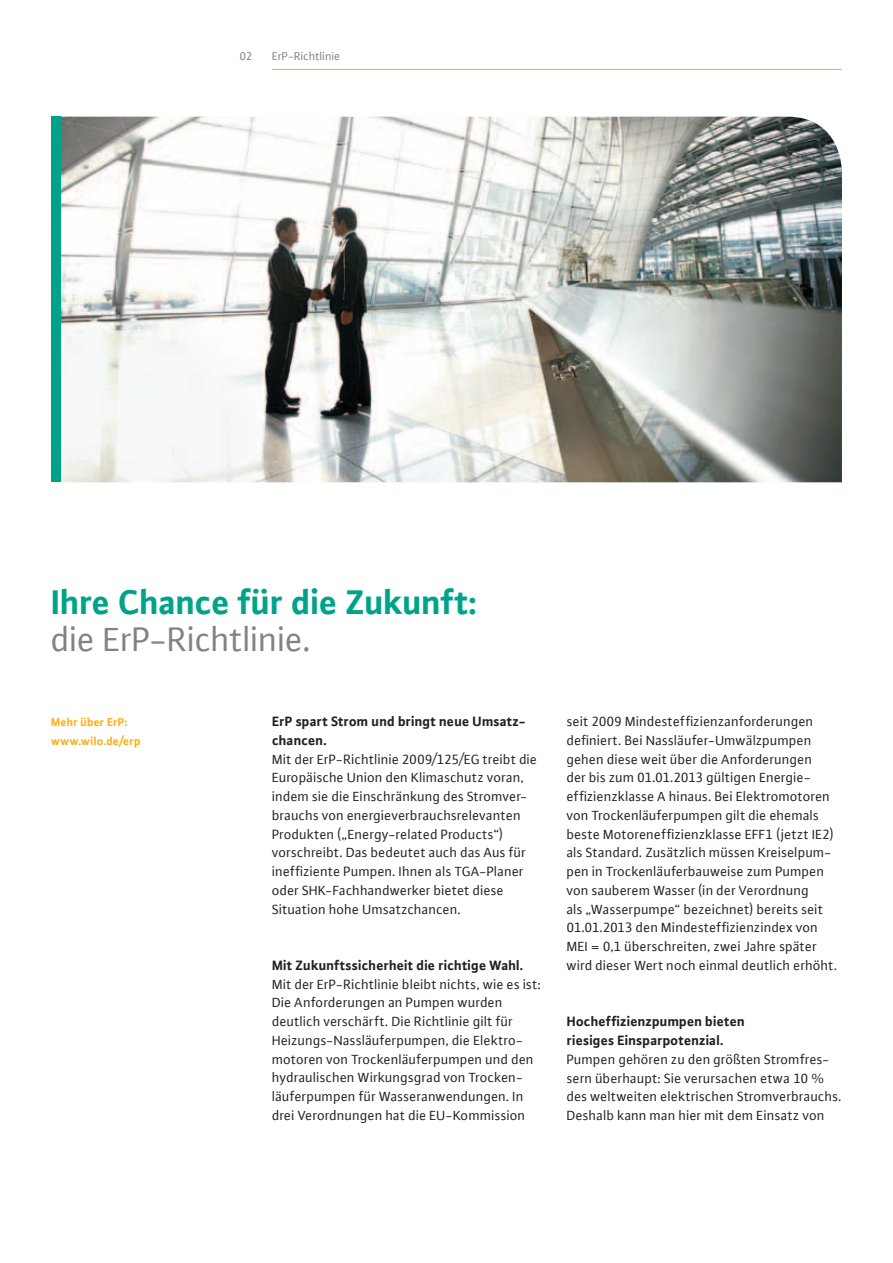
<style>
.page{position:relative;width:893px;height:1263px;background:#fff}
.page>*{position:absolute;margin:0;border:0;box-sizing:border-box;transform-origin:0 0}
.t1{font:700 36px "WILO Plus FM";letter-spacing:-.01em;color:#00a38a}
.t2{font:36px "WILO Plus FM";letter-spacing:-.01em;color:#808285}
.t3{font:14.25px/18.8px "WILO Plus FM";letter-spacing:.005em;color:#231f20}
.t4{font:700 14.25px/18.8px "WILO Plus FM";letter-spacing:.005em;color:#231f20}
.t5{font:700 12px/18.8px "WILO Plus FM";letter-spacing:.01em;color:#faaf18}
.t6{font:12px "WILO Plus FM";color:#808285}
</style>
<div class="page">
<img style="left:61px;top:117px;width:781px;height:365px">
<hr style="left:272px;top:69px;width:570px;height:1px;background:#faaf18">
<div style="left:51px;top:117px;width:10px;height:365px;background:#00a38a"></div>
<p class="t6" style="left:240px;top:49px;width:14px">02</p>
<p class="t6" style="left:272px;top:49px;width:70px">ErP-Richtlinie</p>
<h1 class="t1" style="left:51px;top:577px;width:428px">Ihre Chance für die Zukunft:</h1>
<h1 class="t2" style="left:51px;top:617px;width:262px">die ErP-Richtlinie.</h1>
<p class="t5" style="left:51px;top:712px;width:91px">Mehr über ErP: www.wilo.de/erp</p>
<p class="t4" style="left:272px;top:711px;width:255px">ErP spart Strom und bringt neue Umsatz&shy;chancen.</p>
<p class="t3" style="left:272px;top:749px;width:267px">Mit der ErP-Richtlinie 2009/125/EG treibt die Europäische Union den Klimaschutz voran, indem sie die Einschränkung des Stromver&shy;brauchs von energieverbrauchsrelevanten Produkten („Energy-related Products“) vorschreibt. Das bedeutet auch das Aus für -ineffiziente Pumpen. Ihnen als TGA-Planer oder SHK-Fachhandwerker bietet diese Situation hohe Umsatzchancen.</p>
<p class="t4" style="left:272px;top:955px;width:253px">Mit Zukunftssicherheit die richtige Wahl.</p>
<p class="t3" style="left:272px;top:974px;width:270px">Mit der ErP-Richtlinie bleibt nichts, wie es ist:<br>Die Anforderungen an Pumpen wurden deutlich verschärft. Die Richtlinie gilt für Heizungs-Nassläuferpumpen, die Elektro&shy;motoren von Trockenläuferpumpen und den hydraulischen Wirkungsgrad von Trocken&shy;läuferpumpen für Wasseranwendungen. In drei Verordnungen hat die EU-Kommission</p>
<p class="t3" style="left:567px;top:712px;width:272px">seit 2009 Mindesteffizienzanforderungen definiert. Bei Nassläufer-Umwälzpumpen gehen diese weit über die Anforderungen<br>der bis zum 01.01.2013 gültigen Energie&shy;effizienzklasse A hinaus. Bei Elektromotoren von Trockenläuferpumpen gilt die ehemals beste Motoreneffizienzklasse EFF1 (jetzt IE2) als Standard. Zusätzlich müssen Kreiselpum&shy;pen in Trockenläuferbauweise zum Pumpen von sauberem Wasser (in der Verordnung<br>als „Wasserpumpe“ bezeichnet) bereits seit 01.01.2013 den Mindesteffizienzindex von MEI = 0,1 überschreiten, zwei Jahre später wird dieser Wert noch einmal deutlich erhöht.</p>
<p class="t4" style="left:567px;top:1011px;width:180px">Hocheffizienzpumpen bieten riesiges Einsparpotenzial.</p>
<p class="t3" style="left:567px;top:1049px;width:277px">Pumpen gehören zu den größten Stromfres&shy;sern überhaupt: Sie verursachen etwa 10 % des weltweiten elektrischen Stromverbrauchs.<br>Deshalb kann man hier mit dem Einsatz von</p>
</div>
